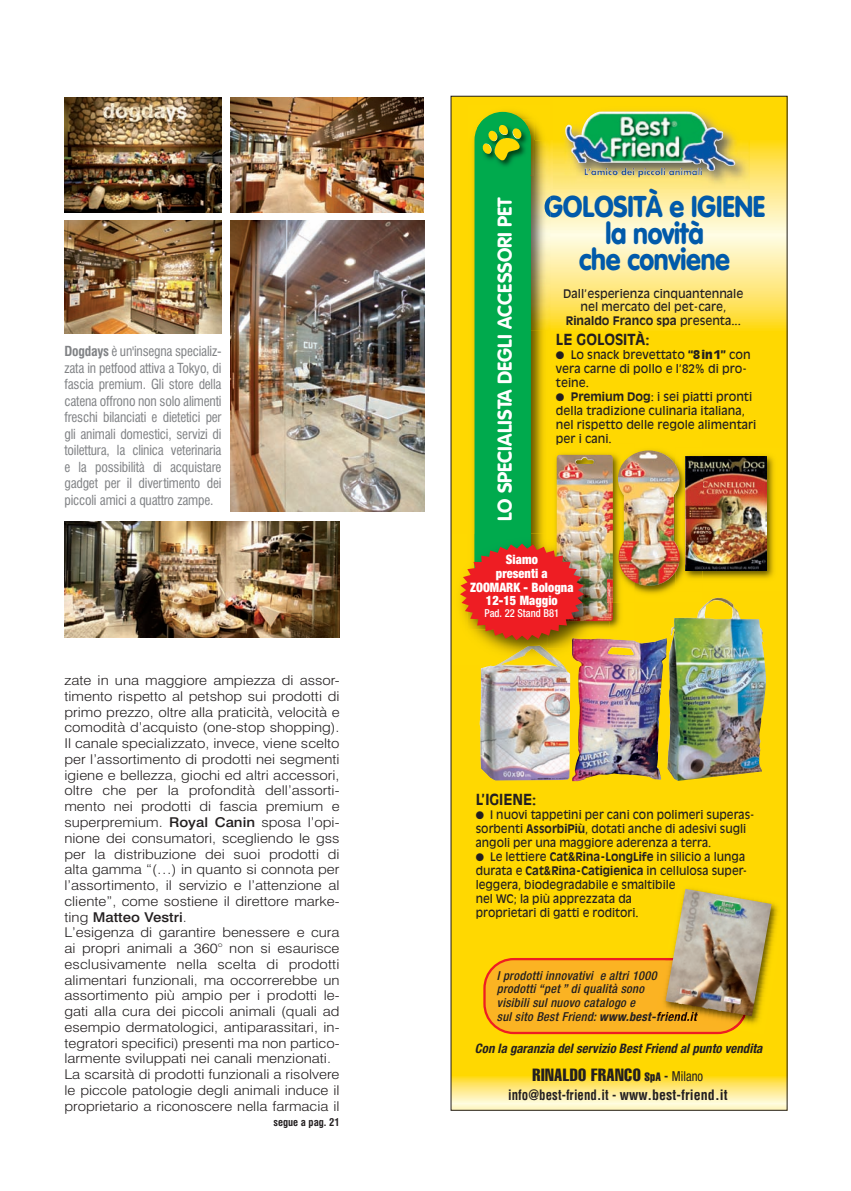
<style>
.page{position:relative;width:851px;height:1191px;background:#fff}
.page>*{position:absolute;margin:0;border:0;box-sizing:border-box;transform-origin:0 0}
.t1{font:900 29.55px/26.4px "VAG Rounded";letter-spacing:-.01em;color:#015aaa;text-align:center;scale:.9 1}
.t2{font:700 19.8px "VAG Rounded";color:#fff}
.t3{font:extra-condensed 17.4px "Helvetica";letter-spacing:.025em;color:#231f20}
.t4{font:700 15.15px "Antique Olive";color:#231f20}
.t5{font:700 condensed 13.95px "Helvetica";letter-spacing:.005em;color:#231f20;scale:.92 1}
.t6{font:300 13.5px/15.8px "Swiss 721 BT";color:#231f20;scale:1.11 1}
.t7{font:condensed 13.5px/16.5px "Swiss 721 BT";letter-spacing:-.015em;color:#808285;text-align:justify}
.t8{font:italic 700 condensed 13.05px "Helvetica Neue";letter-spacing:.005em;color:#231f20}
.t9{font:900 condensed 13.05px/13.6px "Helvetica Neue";letter-spacing:.005em;color:#fff;text-align:center;scale:.95 1}
.t10{font:italic 500 condensed 12.3px/13.6px "Helvetica Neue";letter-spacing:.025em;color:#231f20}
.t11{font:11.7px/14px "Antique Olive";color:#231f20;scale:.95 1}
.t12{font:11.7px/14px "Antique Olive";color:#231f20}
.t13{font:500 condensed 10.95px "Helvetica Neue";letter-spacing:.005em;color:#fff;scale:.95 1}
.t14{font:700 condensed 10.5px "Swiss 721 BT";color:#231f20}
.s1{font-weight:700}
.s2{font-weight:500}
.s3{font-weight:900}
.s4{font-size:11.85px}
.s5{font-size:13.65px}
.s6{font-family:"Helvetica Neue";font-stretch:condensed;font-size:13.65px}
</style>
<div class="page">
<img style="left:453px;top:98px;width:332px;height:1010px">
<img style="left:64px;top:97px;width:157px;height:115px">
<img style="left:230px;top:97px;width:194px;height:115px">
<img style="left:64px;top:220px;width:157px;height:113px">
<img style="left:64px;top:522px;width:275px;height:115px">
<img style="left:230px;top:220px;width:194px;height:291px">
<svg style="left:556px;top:351px;width:8px;height:8px"></svg>
<svg style="left:556px;top:393px;width:8px;height:8px"></svg>
<svg style="left:476px;top:810px;width:8px;height:8px"></svg>
<svg style="left:476px;top:852px;width:8px;height:8px"></svg>
<p class="t7" style="left:64px;top:343px;width:159px"><span class="s1">Dogdays</span> è un'insegna specializ&shy;zata in petfood attiva a Tokyo, di fascia premium. Gli store della catena offrono non solo alimenti freschi bilanciati e dietetici per gli animali domestici, servizi di toilettura, la clinica veterinaria e la possibilità di acquistare gadget per il divertimento dei piccoli amici a quattro zampe.</p>
<p class="t6" style="left:64px;top:672px;width:249px">zate in una maggiore ampiezza di assor&shy;timento rispetto al petshop sui prodotti di primo prezzo, oltre alla praticità, velocità e comodità d’acquisto (one-stop shopping).<br>Il canale specializzato, invece, viene scelto per l’assortimento di prodotti nei segmenti igiene e bellezza, giochi ed altri accessori, oltre che per la profondità dell’assorti&shy;mento nei prodotti di fascia premium e superpremium. <span class="s2">Royal Canin</span> sposa l’opi&shy;nione dei consumatori, scegliendo le gss per la distribuzione dei suoi prodotti di alta gamma “(…) in quanto si connota per l’assortimento, il servizio e l’attenzione al cliente”, come sostiene il direttore marke&shy;ting <span class="s2">Matteo Vestri</span>.<br>L’esigenza di garantire benessere e cura ai propri animali a 360° non si esaurisce esclusivamente nella scelta di prodotti alimentari funzionali, ma occorrerebbe un assortimento più ampio per i prodotti le&shy;gati alla cura dei piccoli animali (quali ad esempio dermatologici, antiparassitari, in&shy;tegratori specifici) presenti ma non partico&shy;larmente sviluppati nei canali menzionati.<br>La scarsità di prodotti funzionali a risolvere le piccole patologie degli animali induce il proprietario a riconoscere nella farmacia il</p>
<p class="t14" style="left:273px;top:1116px;width:68px">segue a pag. 21</p>
<h2 class="t2" style="left:493px;top:521px;width:326px;rotate:-90deg">LO SPECIALISTA DEGLI ACCESSORI PET</h2>
<h1 class="t1" style="left:544px;top:193px;width:247px">GOLOSITÀ e IGIENE la novità<br>che conviene</h1>
<p class="t12" style="left:563px;top:286px;width:182px;text-align:center">Dall’esperienza cinquantennale nel mercato del pet-care,<br><span class="s1">Rinaldo Franco spa</span> presenta...</p>
<p class="t4" style="left:556px;top:330px;width:95px">LE GOLOSITÀ:</p>
<p class="t12" style="left:556px;top:347px;width:196px;text-indent:15px">Lo snack brevettato <span class="s3">“8in1”</span> con vera carne di pollo e l’82% di pro&shy;teine.</p>
<p class="t12" style="left:556px;top:389px;width:202px;text-indent:15px"><span class="s1">Premium Dog</span>: i sei piatti pronti della tradizione culinaria italiana, nel rispetto delle regole alimentari per i cani.</p>
<p class="t9" style="left:470px;top:552px;width:110px">Siamo<br>presenti a<br>ZOOMARK - Bologna<br>12-15 Maggio</p>
<p class="t13" style="left:484px;top:606px;width:80px">Pad. 22 Stand B81</p>
<p class="t4" style="left:476px;top:789px;width:62px">L’IGIENE:</p>
<p class="t11" style="left:476px;top:807px;width:295px;text-indent:14px">I nuovi tappetini per cani con polimeri superas&shy;sorbenti <span class="s1">AssorbiPiù</span>, dotati anche di adesivi sugli angoli per una maggiore aderenza a terra.</p>
<p class="t11" style="left:476px;top:849px;width:287px;text-indent:14px">Le lettiere <span class="s1">Cat&amp;Rina-LongLife</span> in silicio a lunga durata e <span class="s1">Cat&amp;Rina-Catigienica</span> in cellulosa super&shy;leggera, biodegradabile e smaltibile<br>nel WC; la più apprezzata da<br>proprietari di gatti e roditori.</p>
<p class="t10" style="left:497px;top:968px;width:201px">I prodotti innovativi e altri 1000 prodotti “pet ” di qualità sono<br>visibili sul nuovo catalogo e<br>sul sito Best Friend: <span class="s1">www.best-friend.it</span></p>
<p class="t8" style="left:475px;top:1039px;width:289px">Con la garanzia del servizio Best Friend al punto vendita</p>
<p class="t3" style="left:533px;top:1063px;width:172px">RINALDO FRANCO <span class="s4">SpA</span> <span class="s5">-</span> <span class="s6">Milano</span></p>
<p class="t5" style="left:508px;top:1085px;width:240px">info@best-friend.it - www.best-friend.it</p>
</div>
